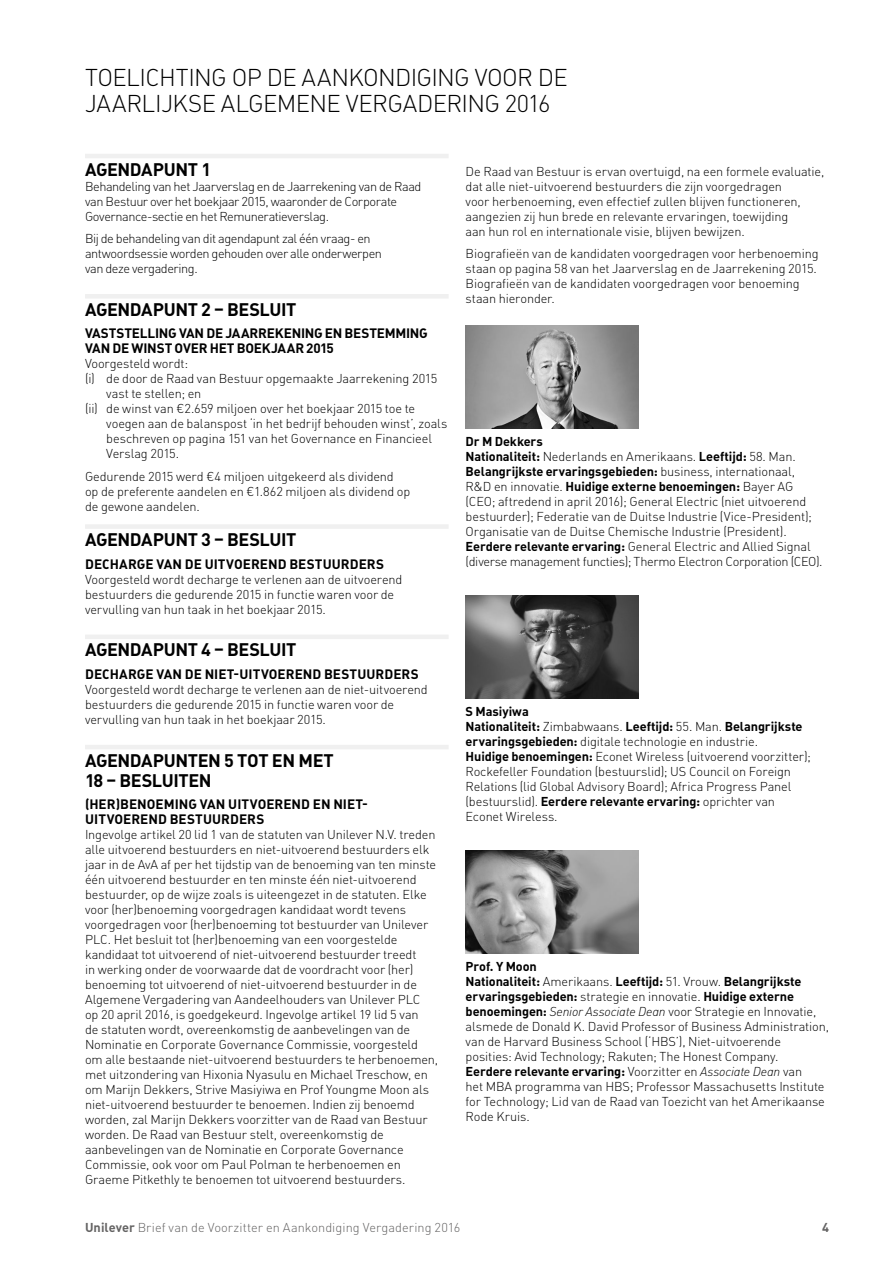
<style>
.page{position:relative;width:893px;height:1263px;background:#fff}
.page>*{position:absolute;margin:0;border:0;box-sizing:border-box;transform-origin:0 0}
._02_Page_Heading_lev{font:300 24px "DIN Pro";letter-spacing:-.025em;color:#000}
._06_Body_Copy_Headin{font:700 18px/20.2px "DIN Pro";letter-spacing:-.025em;color:#000}
._06_Body_Copy_Headin-2{font:700 13.5px/15px "DIN Pro";color:#000}
._06_Body_Copy_Headin-3{font:700 13.5px/15px "DIN Pro";letter-spacing:-.02em;color:#000}
._04_Body_Copy__p{font:300 12.75px/15px "DIN Pro";letter-spacing:-.01em;color:#000}
._04_Body_Copy__p-2{font:300 12.75px/15px "DIN Pro";letter-spacing:-.035em;color:#000}
._04_Body_Copy__p_nos{font:300 12.75px/15px "DIN Pro";letter-spacing:-.01em;color:#000}
.t1{font:300 12.75px "DIN Pro";letter-spacing:.005em;color:#646363}
._04_Body_Copy__p_nos-2{font:700 12.75px "DIN Pro";letter-spacing:-.01em;color:#000}
.t2{font:700 12.75px "DIN Pro";color:#646363}
.s1{font-weight:700}
.s2{font-style:italic}
</style>
<div class="page">
<hr style="left:85px;top:154px;width:364px;height:4px;background:#f0f0f0">
<div style="left:85px;top:294px;width:364px;height:5px;background:#f0f0f0"></div>
<div style="left:85px;top:524px;width:364px;height:5px;background:#f0f0f0"></div>
<hr style="left:85px;top:635px;width:364px;height:4px;background:#f0f0f0">
<hr style="left:85px;top:745px;width:364px;height:4px;background:#f0f0f0">
<img style="left:466px;top:326px;width:173px;height:103px">
<img style="left:466px;top:851px;width:173px;height:103px">
<img style="left:466px;top:596px;width:173px;height:102px">
<p class="_02_Page_Heading_lev" style="left:85px;top:58px;width:484px">TOELICHTING OP DE AANKONDIGING VOOR DE</p>
<p class="_02_Page_Heading_lev" style="left:85px;top:85px;width:467px">JAARLIJKSE ALGEMENE VERGADERING 2016</p>
<p class="_06_Body_Copy_Headin" style="left:85px;top:157px;width:127px">AGENDAPUNT 1</p>
<p class="_04_Body_Copy__p-2" style="left:85px;top:177px;width:338px">Behandeling van het Jaarverslag en de Jaarrekening van de Raad van Bestuur over het boekjaar 2015, waaronder de Corporate<br>Governance-sectie en het Remuneratieverslag.</p>
<p class="_04_Body_Copy__p-2" style="left:85px;top:230px;width:299px">Bij de behandeling van dit agendapunt zal één vraag- en antwoordsessie worden gehouden over alle onderwerpen van deze vergadering.</p>
<p class="_06_Body_Copy_Headin" style="left:85px;top:297px;width:213px">AGENDAPUNT 2 – BESLUIT</p>
<p class="_06_Body_Copy_Headin-3" style="left:85px;top:324px;width:344px">VASTSTELLING VAN DE JAARREKENING EN BESTEMMING<br>VAN DE WINST OVER HET BOEKJAAR 2015</p>
<p class="_04_Body_Copy__p_nos" style="left:85px;top:355px;width:105px">Voorgesteld wordt:</p>
<p class="_04_Body_Copy__p_nos" style="left:106px;top:370px;width:332px;text-indent:-21px">(i) de door de Raad van Bestuur opgemaakte Jaarrekening 2015 vast te stellen; en</p>
<p class="_04_Body_Copy__p" style="left:106px;top:400px;width:343px;text-indent:-21px">(ii) de winst van €2.659 miljoen over het boekjaar 2015 toe te voegen aan de balanspost ‘in het bedrijf behouden winst’, zoals beschreven op pagina 151 van het Governance en Financieel Verslag 2015.</p>
<p class="_04_Body_Copy__p_nos" style="left:85px;top:468px;width:327px">Gedurende 2015 werd €4 miljoen uitgekeerd als dividend op de preferente aandelen en €1.862 miljoen als dividend op de gewone aandelen.</p>
<p class="_06_Body_Copy_Headin" style="left:85px;top:527px;width:213px">AGENDAPUNT 3 – BESLUIT</p>
<p class="_06_Body_Copy_Headin-2" style="left:85px;top:555px;width:300px">DECHARGE VAN DE UITVOEREND BESTUURDERS</p>
<p class="_04_Body_Copy__p" style="left:85px;top:570px;width:319px">Voorgesteld wordt decharge te verlenen aan de uitvoerend bestuurders die gedurende 2015 in functie waren voor de vervulling van hun taak in het boekjaar 2015.</p>
<p class="_06_Body_Copy_Headin" style="left:85px;top:637px;width:213px">AGENDAPUNT 4 – BESLUIT</p>
<p class="_06_Body_Copy_Headin-2" style="left:85px;top:665px;width:335px">DECHARGE VAN DE NIET-UITVOEREND BESTUURDERS</p>
<p class="_04_Body_Copy__p" style="left:85px;top:681px;width:344px">Voorgesteld wordt decharge te verlenen aan de niet-uitvoerend bestuurders die gedurende 2015 in functie waren voor de vervulling van hun taak in het boekjaar 2015.</p>
<p class="_06_Body_Copy_Headin" style="left:85px;top:748px;width:250px">AGENDAPUNTEN 5 TOT EN MET<br>18 – BESLUITEN</p>
<p class="_06_Body_Copy_Headin-2" style="left:85px;top:795px;width:284px">(HER)BENOEMING VAN UITVOEREND EN NIET-<br>UITVOEREND BESTUURDERS</p>
<p class="_04_Body_Copy__p" style="left:85px;top:826px;width:355px">Ingevolge artikel 20 lid 1 van de statuten van Unilever N.V. treden alle uitvoerend bestuurders en niet-uitvoerend bestuurders elk jaar in de AvA af per het tijdstip van de benoeming van ten minste één uitvoerend bestuurder en ten minste één niet-uitvoerend bestuurder, op de wijze zoals is uiteengezet in de statuten. Elke voor (her)benoeming voorgedragen kandidaat wordt tevens voorgedragen voor (her)benoeming tot bestuurder van Unilever PLC. Het besluit tot (her)benoeming van een voorgestelde kandidaat tot uitvoerend of niet-uitvoerend bestuurder treedt<br>in werking onder de voorwaarde dat de voordracht voor (her) benoeming tot uitvoerend of niet-uitvoerend bestuurder in de Algemene Vergadering van Aandeelhouders van Unilever PLC<br>op 20 april 2016, is goedgekeurd. Ingevolge artikel 19 lid 5 van<br>de statuten wordt, overeenkomstig de aanbevelingen van de Nominatie en Corporate Governance Commissie, voorgesteld om alle bestaande niet-uitvoerend bestuurders te herbenoemen, met uitzondering van Hixonia Nyasulu en Michael Treschow, en om Marijn Dekkers, Strive Masiyiwa en Prof Youngme Moon als niet-uitvoerend bestuurder te benoemen. Indien zij benoemd worden, zal Marijn Dekkers voorzitter van de Raad van Bestuur worden. De Raad van Bestuur stelt, overeenkomstig de aanbevelingen van de Nominatie en Corporate Governance Commissie, ook voor om Paul Polman te herbenoemen en Graeme Pitkethly te benoemen tot uitvoerend bestuurders.</p>
<p class="_04_Body_Copy__p" style="left:466px;top:162px;width:360px">De Raad van Bestuur is ervan overtuigd, na een formele evaluatie, dat alle niet-uitvoerend bestuurders die zijn voorgedragen<br>voor herbenoeming, even effectief zullen blijven functioneren, aangezien zij hun brede en relevante ervaringen, toewijding<br>aan hun rol en internationale visie, blijven bewijzen.</p>
<p class="_04_Body_Copy__p" style="left:466px;top:245px;width:354px">Biografieën van de kandidaten voorgedragen voor herbenoeming staan op pagina 58 van het Jaarverslag en de Jaarrekening 2015.<br>Biografieën van de kandidaten voorgedragen voor benoeming staan hieronder.</p>
<p class="_04_Body_Copy__p_nos-2" style="left:466px;top:430px;width:79px">Dr M Dekkers</p>
<p class="_04_Body_Copy__p" style="left:466px;top:447px;width:358px"><span class="s1">Nationaliteit:</span> Nederlands en Amerikaans. <span class="s1">Leeftijd:</span> 58. Man.<br><span class="s1">Belangrijkste ervaringsgebieden:</span> business, internationaal, R&amp;D en innovatie. <span class="s1">Huidige externe benoemingen:</span> Bayer AG (CEO; aftredend in april 2016); General Electric (niet uitvoerend bestuurder); Federatie van de Duitse Industrie (Vice-President); Organisatie van de Duitse Chemische Industrie (President).<br><span class="s1">Eerdere relevante ervaring:</span> General Electric and Allied Signal (diverse management functies); Thermo Electron Corporation (CEO).</p>
<p class="_04_Body_Copy__p_nos-2" style="left:466px;top:700px;width:65px">S Masiyiwa</p>
<p class="_04_Body_Copy__p" style="left:466px;top:717px;width:347px"><span class="s1">Nationaliteit:</span> Zimbabwaans. <span class="s1">Leeftijd:</span> 55. Man. <span class="s1">Belangrijkste ervaringsgebieden:</span> digitale technologie en industrie.<br><span class="s1">Huidige benoemingen:</span> Econet Wireless (uitvoerend voorzitter); Rockefeller Foundation (bestuurslid); US Council on Foreign Relations (lid Global Advisory Board); Africa Progress Panel (bestuurslid). <span class="s1">Eerdere relevante ervaring:</span> oprichter van Econet Wireless.</p>
<p class="_04_Body_Copy__p_nos-2" style="left:466px;top:955px;width:73px">Prof. Y Moon</p>
<p class="_04_Body_Copy__p" style="left:466px;top:972px;width:365px"><span class="s1">Nationaliteit:</span> Amerikaans. <span class="s1">Leeftijd:</span> 51. Vrouw. <span class="s1">Belangrijkste ervaringsgebieden:</span> strategie en innovatie. <span class="s1">Huidige externe benoemingen:</span> <span class="s2">Senior Associate Dean</span> voor Strategie en Innovatie, alsmede de Donald K. David Professor of Business Administration, van de Harvard Business School (‘HBS’), Niet-uitvoerende posities: Avid Technology; Rakuten; The Honest Company.<br><span class="s1">Eerdere relevante ervaring:</span> Voorzitter en <span class="s2">Associate Dean</span> van<br>het MBA programma van HBS; Professor Massachusetts Institute for Technology; Lid van de Raad van Toezicht van het Amerikaanse Rode Kruis.</p>
<p class="t1" style="left:85px;top:1217px;width:377px"><span class="s1">Unilever</span> Brief van de Voorzitter en Aankondiging Vergadering 2016</p>
<p class="t2" style="left:822px;top:1216px;width:8px">4</p>
</div>
